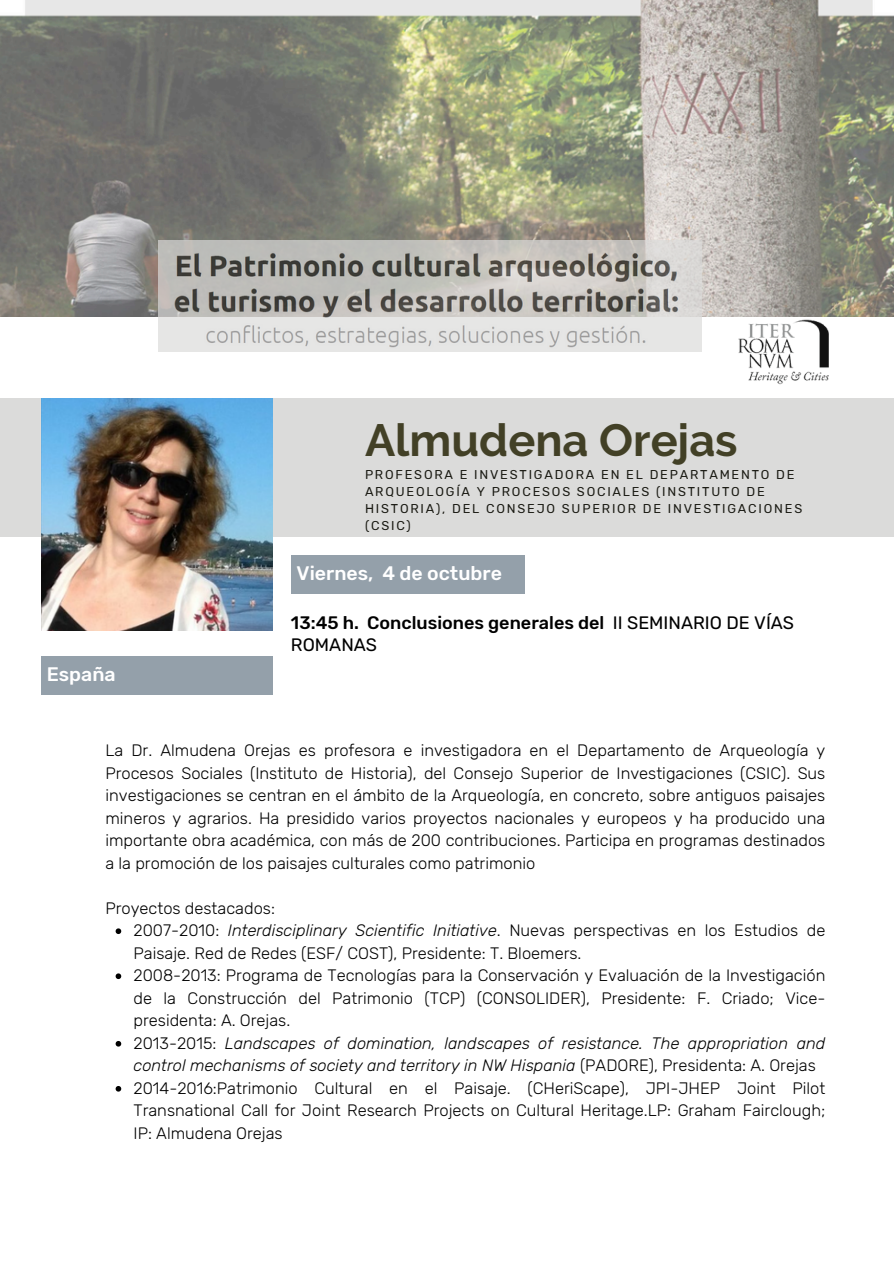
<style>
.page{position:relative;width:894px;height:1264px;background:#fff}
.page>*{position:absolute;margin:0;border:0;box-sizing:border-box;transform-origin:0 0}
.t1{font:700 45px "Raleway";color:#424026}
.t2{font:500 19.5px "Rubik";color:#fff}
.t3{font:500 18px "Rubik";color:#000}
.t4{font:18px "Rubik";color:#000}
.t5{font:300 16.5px/22.5px "Rubik";color:#000;text-align:justify}
.t6{font:italic 300 16.5px/22.5px "Rubik";color:#000}
.t7{font:12.75px/17px "Rubik";letter-spacing:.14em;color:#181811}
.s1{font-weight:400}
.s2{font-style:italic}
.s3{font-style:normal}
</style>
<div class="page">
<div style="left:0;top:398px;width:893px;height:139px;background:#dbdbda"></div>
<img style="left:41px;top:398px;width:232px;height:232px">
<div style="left:291px;top:555px;width:233px;height:39px;background:#94a0aa"></div>
<div style="left:41px;top:656px;width:232px;height:38px;background:#94a0aa"></div>
<img style="left:0;top:0;width:893px;height:316px">
<img style="left:724px;top:305px;width:118px;height:80px">
<svg style="left:116px;top:928px;width:5px;height:6px"></svg>
<svg style="left:116px;top:973px;width:5px;height:6px"></svg>
<svg style="left:116px;top:1041px;width:5px;height:5px"></svg>
<svg style="left:116px;top:1086px;width:5px;height:5px"></svg>
<img style="left:158px;top:240px;width:543px;height:112px">
<p class="t1" style="left:365px;top:413px;width:374px">Almudena Orejas</p>
<h4 class="t7" style="left:365px;top:466px;width:438px">PROFESORA E INVESTIGADORA EN EL DEPARTAMENTO DE ARQUEOLOGÍA Y PROCESOS SOCIALES (INSTITUTO DE HISTORIA), DEL CONSEJO SUPERIOR DE INVESTIGACIONES (CSIC)</h4>
<p class="t2" style="left:296px;top:562px;width:207px">Viernes, 4 de octubre</p>
<p class="t2" style="left:47px;top:662px;width:70px">España</p>
<p class="t3" style="left:291px;top:611px;width:504px">13:45 h. Conclusiones generales del <span class="s1">II SEMINARIO DE VÍAS</span></p>
<p class="t4" style="left:291px;top:634px;width:88px">ROMANAS</p>
<p class="t5" style="left:105px;top:739px;width:721px">La Dr. Almudena Orejas es profesora e investigadora en el Departamento de Arqueología y Procesos Sociales (Instituto de Historia), del Consejo Superior de Investigaciones (CSIC). Sus investigaciones se centran en el ámbito de la Arqueología, en concreto, sobre antiguos paisajes mineros y agrarios. Ha presidido varios proyectos nacionales y europeos y ha producido una importante obra académica, con más de 200 contribuciones. Participa en programas destinados a la promoción de los paisajes culturales como patrimonio</p>
<p class="t5" style="left:105px;top:896px;width:171px">Proyectos destacados:</p>
<h2 class="t5" style="left:133px;top:919px;width:693px">2007-2010: <span class="s2">Interdisciplinary Scientific Initiative</span>. Nuevas perspectivas en los Estudios de<br>Paisaje. Red de Redes (ESF/ COST), Presidente: T. Bloemers.</h2>
<h3 class="t5" style="left:133px;top:964px;width:693px">2008-2013: Programa de Tecnologías para la Conservación y Evaluación de la Investigación de la Construcción del Patrimonio (TCP) (CONSOLIDER), Presidente: F. Criado; Vice&shy;presidenta: A. Orejas.</h3>
<h2 class="t6" style="left:133px;top:1031px;width:693px"><span class="s3">2013-2015:</span> Landscapes of domination, landscapes of resistance. The appropriation and control mechanisms of society and territory in NW Hispania <span class="s3">(PADORE), Presidenta: A. Orejas</span></h2>
<h4 class="t5" style="left:133px;top:1076px;width:693px">2014-2016:Patrimonio Cultural en el Paisaje. (CHeriScape), JPI-JHEP Joint Pilot Transnational Call for Joint Research Projects on Cultural Heritage.LP: Graham Fairclough; IP: Almudena Orejas</h4>
</div>
